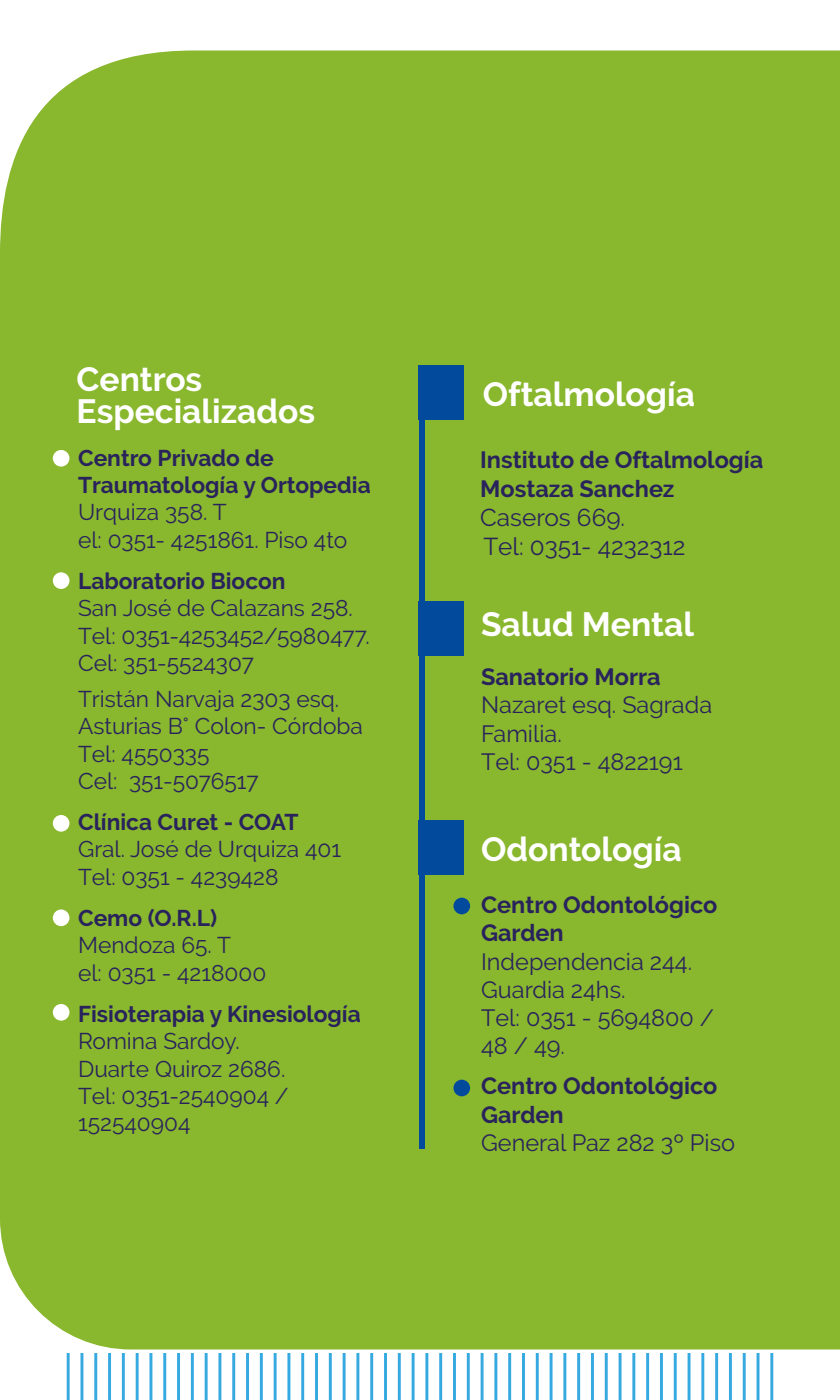
<style>
.page{position:relative;width:840px;height:1400px;background:#fff}
.page>*{position:absolute;margin:0;border:0;box-sizing:border-box;transform-origin:0 0}
.t1{font:700 33.6px/32.4px "Raleway";color:#fff}
.t2{font:24.32px/28.5px "Raleway";color:#29235c}
.t3{font:23.45px/28.2px "Raleway";color:#29235c}
.t4{font:700 23.45px/28.2px "Raleway";color:#29235c}
.t5{font:22.75px/27.3px "Raleway";color:#29235c}
.t6{font:700 22.75px/27.3px "Raleway";color:#29235c}
</style>
<div class="page">
<div style="left:0;top:51px;width:840px;height:1298px;background:#89b72e"></div>
<hr style="left:67px;top:1353px;width:3px;height:47px;background:#36a9e1">
<hr style="left:81px;top:1353px;width:2px;height:47px;background:#36a9e1">
<hr style="left:94px;top:1353px;width:3px;height:47px;background:#36a9e1">
<hr style="left:108px;top:1353px;width:3px;height:47px;background:#36a9e1">
<hr style="left:122px;top:1353px;width:3px;height:47px;background:#36a9e1">
<hr style="left:136px;top:1353px;width:3px;height:47px;background:#36a9e1">
<hr style="left:149px;top:1353px;width:3px;height:47px;background:#36a9e1">
<hr style="left:163px;top:1353px;width:3px;height:47px;background:#36a9e1">
<hr style="left:177px;top:1353px;width:3px;height:47px;background:#36a9e1">
<hr style="left:191px;top:1353px;width:3px;height:47px;background:#36a9e1">
<hr style="left:205px;top:1353px;width:3px;height:47px;background:#36a9e1">
<hr style="left:218px;top:1353px;width:3px;height:47px;background:#36a9e1">
<hr style="left:232px;top:1353px;width:3px;height:47px;background:#36a9e1">
<hr style="left:246px;top:1353px;width:3px;height:47px;background:#36a9e1">
<hr style="left:260px;top:1353px;width:3px;height:47px;background:#36a9e1">
<hr style="left:274px;top:1353px;width:3px;height:47px;background:#36a9e1">
<hr style="left:287px;top:1353px;width:3px;height:47px;background:#36a9e1">
<hr style="left:301px;top:1353px;width:3px;height:47px;background:#36a9e1">
<hr style="left:315px;top:1353px;width:3px;height:47px;background:#36a9e1">
<hr style="left:329px;top:1353px;width:3px;height:47px;background:#36a9e1">
<hr style="left:343px;top:1353px;width:3px;height:47px;background:#36a9e1">
<hr style="left:356px;top:1353px;width:3px;height:47px;background:#36a9e1">
<hr style="left:370px;top:1353px;width:3px;height:47px;background:#36a9e1">
<hr style="left:384px;top:1353px;width:3px;height:47px;background:#36a9e1">
<hr style="left:398px;top:1353px;width:3px;height:47px;background:#36a9e1">
<hr style="left:412px;top:1353px;width:3px;height:47px;background:#36a9e1">
<hr style="left:425px;top:1353px;width:3px;height:47px;background:#36a9e1">
<hr style="left:439px;top:1353px;width:3px;height:47px;background:#36a9e1">
<hr style="left:453px;top:1353px;width:3px;height:47px;background:#36a9e1">
<hr style="left:467px;top:1353px;width:3px;height:47px;background:#36a9e1">
<hr style="left:481px;top:1353px;width:3px;height:47px;background:#36a9e1">
<hr style="left:494px;top:1353px;width:3px;height:47px;background:#36a9e1">
<hr style="left:508px;top:1353px;width:3px;height:47px;background:#36a9e1">
<hr style="left:522px;top:1353px;width:3px;height:47px;background:#36a9e1">
<hr style="left:536px;top:1353px;width:3px;height:47px;background:#36a9e1">
<hr style="left:550px;top:1353px;width:3px;height:47px;background:#36a9e1">
<hr style="left:563px;top:1353px;width:3px;height:47px;background:#36a9e1">
<hr style="left:577px;top:1353px;width:3px;height:47px;background:#36a9e1">
<hr style="left:591px;top:1353px;width:3px;height:47px;background:#36a9e1">
<hr style="left:605px;top:1353px;width:3px;height:47px;background:#36a9e1">
<hr style="left:619px;top:1353px;width:3px;height:47px;background:#36a9e1">
<hr style="left:632px;top:1353px;width:3px;height:47px;background:#36a9e1">
<hr style="left:646px;top:1353px;width:3px;height:47px;background:#36a9e1">
<hr style="left:660px;top:1353px;width:3px;height:47px;background:#36a9e1">
<hr style="left:674px;top:1353px;width:3px;height:47px;background:#36a9e1">
<hr style="left:688px;top:1353px;width:3px;height:47px;background:#36a9e1">
<hr style="left:701px;top:1353px;width:3px;height:47px;background:#36a9e1">
<hr style="left:715px;top:1353px;width:3px;height:47px;background:#36a9e1">
<hr style="left:729px;top:1353px;width:3px;height:47px;background:#36a9e1">
<hr style="left:743px;top:1353px;width:3px;height:47px;background:#36a9e1">
<hr style="left:757px;top:1353px;width:2px;height:47px;background:#36a9e1">
<hr style="left:770px;top:1353px;width:3px;height:47px;background:#36a9e1">
<div style="left:419px;top:365px;width:45px;height:55px;background:#024a9b"></div>
<div style="left:419px;top:602px;width:45px;height:54px;background:#024a9b"></div>
<div style="left:419px;top:820px;width:45px;height:55px;background:#024a9b"></div>
<div style="left:419px;top:403px;width:5px;height:746px;background:#024a9b"></div>
<div style="left:453px;top:898px;width:17px;height:16px;background:#024a9b;border-radius:50%"></div>
<div style="left:453px;top:1080px;width:17px;height:16px;background:#024a9b;border-radius:50%"></div>
<div style="left:53px;top:450px;width:16px;height:17px;background:#fff;border-radius:50%"></div>
<div style="left:53px;top:572px;width:16px;height:17px;background:#fff;border-radius:50%"></div>
<div style="left:53px;top:1004px;width:16px;height:17px;background:#fff;border-radius:50%"></div>
<div style="left:53px;top:815px;width:16px;height:17px;background:#fff;border-radius:50%"></div>
<div style="left:53px;top:909px;width:16px;height:17px;background:#fff;border-radius:50%"></div>
<h1 class="t1" style="left:77px;top:363px;width:240px">Centros<br>Especializados</h1>
<p class="t6" style="left:78px;top:444px;width:294px">Centro Privado de<br>Traumatología y Ortopedia</p>
<p class="t5" style="left:78px;top:499px;width:271px">Urquiza 358. T<br>el: 0351- 4251861. Piso 4to</p>
<p class="t6" style="left:78px;top:567px;width:209px">Laboratorio Biocon</p>
<p class="t5" style="left:78px;top:595px;width:293px">San José de Calazans 258.<br>Tel: 0351-4253452/5980477.<br>Cel: 351-5524307</p>
<p class="t5" style="left:78px;top:685px;width:286px">Tristán Narvaja 2303 esq.<br>Asturias B° Colon- Córdoba<br>Tel: 4550335<br>Cel: 351-5076517</p>
<p class="t6" style="left:78px;top:809px;width:222px">Clínica Curet - COAT</p>
<p class="t5" style="left:78px;top:836px;width:265px">Gral. José de Urquiza 401<br>Tel: 0351 - 4239428</p>
<p class="t6" style="left:78px;top:904px;width:141px">Cemo (O.R.L)</p>
<p class="t5" style="left:78px;top:932px;width:190px">Mendoza 65. T<br>el: 0351 - 4218000</p>
<p class="t6" style="left:78px;top:1000px;width:284px">Fisioterapia y Kinesiología</p>
<p class="t5" style="left:78px;top:1027px;width:212px">Romina Sardoy.<br>Duarte Quiroz 2686.<br>Tel: 0351-2540904 /<br>152540904</p>
<h1 class="t1" style="left:483px;top:378px;width:214px">Oftalmología</h1>
<p class="t4" style="left:480px;top:445px;width:285px;line-height:29.2px">Instituto de Oftalmología<br>Mostaza Sanchez</p>
<p class="t2" style="left:480px;top:503px;width:207px">Caseros 669.<br>Tel: 0351- 4232312</p>
<h1 class="t1" style="left:481px;top:608px;width:214px">Salud Mental</h1>
<p class="t4" style="left:481px;top:663px;width:181px">Sanatorio Morra</p>
<p class="t3" style="left:481px;top:691px;width:233px">Nazaret esq. Sagrada<br>Familia.<br>Tel: 0351 - 4822191</p>
<h1 class="t1" style="left:481px;top:833px;width:202px">Odontología</h1>
<p class="t4" style="left:481px;top:891px;width:238px">Centro Odontológico<br>Garden</p>
<p class="t3" style="left:481px;top:947px;width:234px">Independencia 244.<br>Guardia 24hs.<br>Tel: 0351 - 5694800 /<br>48 / 49.</p>
<p class="t4" style="left:481px;top:1072px;width:238px">Centro Odontológico<br>Garden</p>
<p class="t3" style="left:481px;top:1128px;width:255px">General Paz 282 3º Piso</p>
</div>
